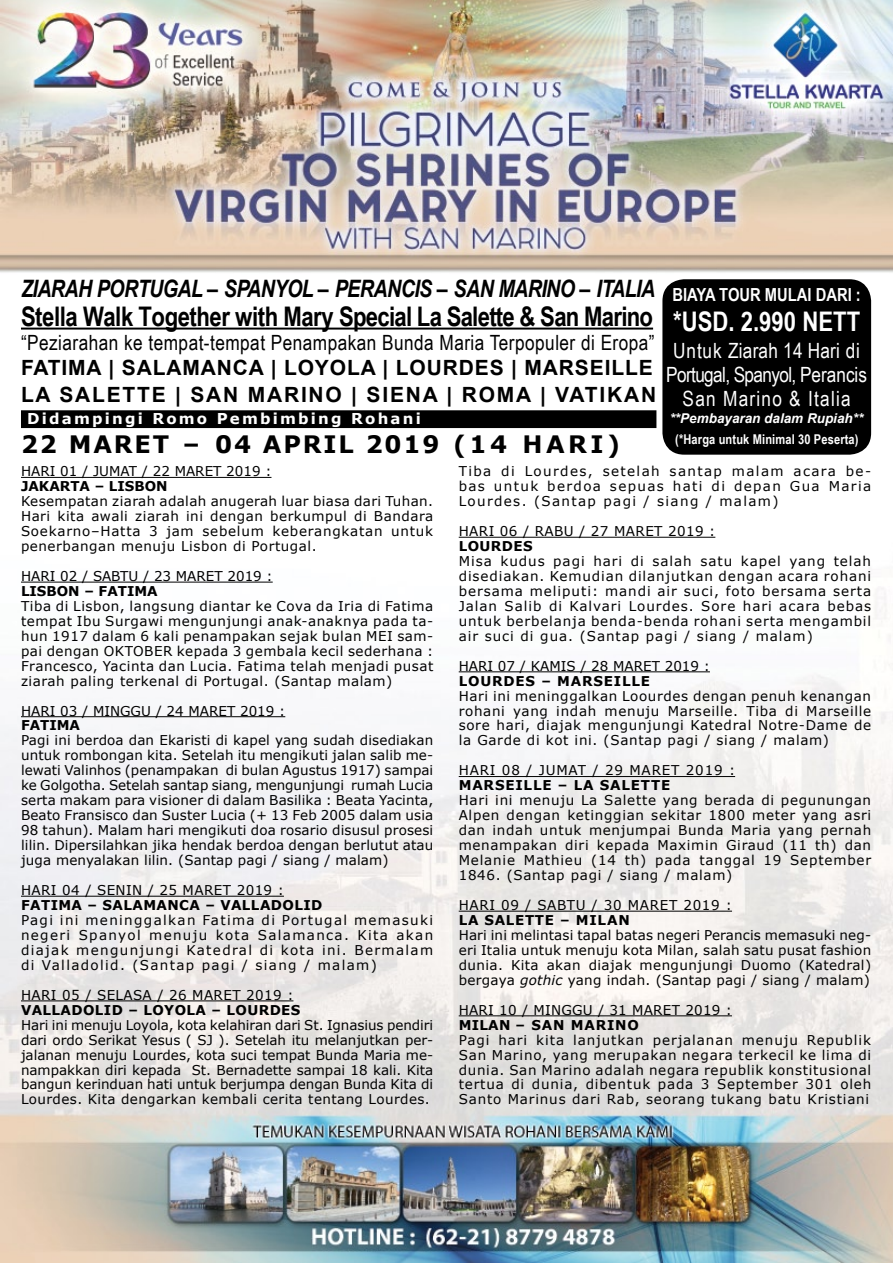
<style>
.page{position:relative;width:893px;height:1263px;background:#fff}
.page>*{position:absolute;margin:0;border:0;box-sizing:border-box;transform-origin:0 0}
.t1{font:700 27px "Arial Narrow";letter-spacing:-.015em;color:#000}
.t2{font:700 27px "Arial Narrow";color:#fff}
.t3{font:italic 700 24px "Arial Narrow";letter-spacing:-.025em;color:#000}
.t4{font:700 24px "Verdana";letter-spacing:.075em;color:#000}
.t5{font:700 21px/27px "Arial";letter-spacing:.04em;color:#000}
.t6{font:21px "Arial Narrow";letter-spacing:.02em;color:#000}
.t7{font:21px/24px "Arial Narrow";letter-spacing:.01em;color:#fff;text-align:center}
.t8{font:700 18px "Arial Narrow";color:#fff}
.t9{font:700 15px "Verdana";letter-spacing:.145em;color:#fff}
.t10{font:13.5px/15px "Verdana";letter-spacing:.04em;color:#000;text-align:justify}
.t11{font:13.5px "Verdana";color:#000}
.t12{font:700 13.5px "Verdana";letter-spacing:.03em;color:#000}
.t13{font:700 13.5px "Verdana";letter-spacing:.06em;color:#000}
.t14{font:700 13.5px "Arial Narrow";letter-spacing:.01em;color:#fff}
.t15{font:700 13.5px "Verdana";color:#000}
.t16{font:13.5px "Verdana";letter-spacing:.02em;color:#000}
.t17{font:italic 700 13.5px "Arial";color:#fff}
.t18{font:13.5px "Verdana";letter-spacing:.06em;color:#000}
.t19{font:700 13.5px "Verdana";letter-spacing:.05em;color:#000}
.s1{font-style:italic}
</style>
<div class="page">
<img style="left:0;top:0;width:893px;height:1263px">
<div style="left:664px;top:281px;width:206px;height:172px;background:#000;border-radius:20px"></div>
<div style="left:662px;top:279px;width:209px;height:176px;border:3px solid #000;border-radius:20px"></div>
<div style="left:22px;top:411px;width:634px;height:16px;background:#000"></div>
<div style="left:21px;top:410px;width:635px;height:18px;border:2px solid #000"></div>
<hr style="left:21px;top:328px;width:632px;height:2px;background:#000">
<hr style="left:21px;top:477px;width:250px;height:1px;background:#000">
<hr style="left:21px;top:582px;width:252px;height:1px;background:#000">
<hr style="left:21px;top:716px;width:264px;height:1px;background:#000">
<hr style="left:21px;top:896px;width:263px;height:1px;background:#000">
<hr style="left:21px;top:1000px;width:272px;height:1px;background:#000">
<hr style="left:459px;top:537px;width:256px;height:1px;background:#000">
<hr style="left:459px;top:671px;width:251px;height:1px;background:#000">
<hr style="left:459px;top:776px;width:276px;height:1px;background:#000">
<hr style="left:459px;top:911px;width:273px;height:1px;background:#000">
<hr style="left:459px;top:1015px;width:273px;height:1px;background:#000">
<h2 class="t3" style="left:21px;top:270px;width:636px">ZIARAH PORTUGAL – SPANYOL – PERANCIS – SAN MARINO – ITALIA</h2>
<h1 class="t1" style="left:21px;top:296px;width:634px">Stella Walk Together with Mary Special La Salette &amp; San Marino</h1>
<h3 class="t5" style="left:21px;top:355px;width:637px">FATIMA | SALAMANCA | LOYOLA | LOURDES | MARSEILLE<br>LA SALETTE | SAN MARINO | SIENA | ROMA | VATIKAN</h3>
<h3 class="t6" style="left:21px;top:327px;width:635px">“Peziarahan ke tempat-tempat Penampakan Bunda Maria Terpopuler di Eropa”</h3>
<h3 class="t8" style="left:672px;top:281px;width:190px">BIAYA TOUR MULAI DARI :</h3>
<h1 class="t2" style="left:673px;top:301px;width:189px">*USD. 2.990 NETT</h1>
<h3 class="t7" style="left:666px;top:338px;width:202px">Untuk Ziarah 14 Hari di<br>Portugal, Spanyol, Perancis<br>San Marino &amp; Italia</h3>
<p class="t9" style="left:27px;top:409px;width:395px">Didampingi Romo Pembimbing Rohani</p>
<p class="t17" style="left:670px;top:410px;width:195px">**Pembayaran dalam Rupiah**</p>
<h2 class="t4" style="left:21px;top:429px;width:601px">22 MARET – 04 APRIL 2019 (14 HARI)</h2>
<p class="t14" style="left:675px;top:429px;width:185px">(*Harga untuk Minimal 30 Peserta)</p>
<p class="t11" style="left:21px;top:463px;width:252px">HARI 01 / JUMAT / 22 MARET 2019 :</p>
<p class="t15" style="left:21px;top:478px;width:148px">JAKARTA – LISBON</p>
<p class="t10" style="left:21px;top:493px;width:414px">Kesempatan ziarah adalah anugerah luar biasa dari Tuhan.<br>Hari kita awali ziarah ini dengan berkumpul di Bandara Soekarno–Hatta 3 jam sebelum keberangkatan untuk penerbangan menuju Lisbon di Portugal.</p>
<p class="t11" style="left:21px;top:567px;width:253px">HARI 02 / SABTU / 23 MARET 2019 :</p>
<p class="t15" style="left:21px;top:582px;width:138px">LISBON – FATIMA</p>
<p class="t10" style="left:21px;top:598px;width:414px">Tiba di Lisbon, langsung diantar ke Cova da Iria di Fatima tempat Ibu Surgawi mengunjungi anak-anaknya pada ta&shy;hun 1917 dalam 6 kali penampakan sejak bulan MEI sam&shy;pai dengan OKTOBER kepada 3 gembala kecil sederhana :<br>Francesco, Yacinta dan Lucia. Fatima telah menjadi pusat ziarah paling terkenal di Portugal. (Santap malam)</p>
<p class="t11" style="left:21px;top:702px;width:266px">HARI 03 / MINGGU / 24 MARET 2019 :</p>
<p class="t12" style="left:21px;top:717px;width:61px">FATIMA</p>
<p class="t10" style="left:21px;top:732px;width:414px">Pagi ini berdoa dan Ekaristi di kapel yang sudah disediakan untuk rombongan kita. Setelah itu mengikuti jalan salib me&shy;lewati Valinhos (penampakan di bulan Agustus 1917) sampai ke Golgotha. Setelah santap siang, mengunjungi rumah Lucia serta makam para visioner di dalam Basilika : Beata Yacinta, Beato Fransisco dan Suster Lucia (+ 13 Feb 2005 dalam usia 98 tahun). Malam hari mengikuti doa rosario disusul prosesi lilin. Dipersilahkan jika hendak berdoa dengan berlutut atau juga menyalakan lilin. (Santap pagi / siang / malam)</p>
<p class="t10" style="left:21px;top:882px;width:264px">HARI 04 / SENIN / 25 MARET 2019 :</p>
<p class="t12" style="left:21px;top:896px;width:303px">FATIMA – SALAMANCA – VALLADOLID</p>
<p class="t10" style="left:21px;top:912px;width:414px">Pagi ini meninggalkan Fatima di Portugal memasuki negeri Spanyol menuju kota Salamanca. Kita akan diajak mengunjungi Katedral di kota ini. Bermalam di Valladolid. (Santap pagi / siang / malam)</p>
<p class="t10" style="left:21px;top:987px;width:274px">HARI 05 / SELASA / 26 MARET 2019 :</p>
<p class="t12" style="left:21px;top:1001px;width:281px">VALLADOLID – LOYOLA – LOURDES</p>
<p class="t10" style="left:21px;top:1017px;width:414px">Hari ini menuju Loyola, kota kelahiran dari St. Ignasius pendiri dari ordo Serikat Yesus ( SJ ). Setelah itu melanjutkan per&shy;jalanan menuju Lourdes, kota suci tempat Bunda Maria me&shy;nampakkan diri kepada St. Bernadette sampai 18 kali. Kita bangun kerinduan hati untuk berjumpa dengan Bunda Kita di Lourdes. Kita dengarkan kembali cerita tentang Lourdes.</p>
<p class="t10" style="left:459px;top:463px;width:414px">Tiba di Lourdes, setelah santap malam acara be&shy;bas untuk berdoa sepuas hati di depan Gua Maria Lourdes. (Santap pagi / siang / malam)</p>
<p class="t10" style="left:459px;top:523px;width:258px">HARI 06 / RABU / 27 MARET 2019 :</p>
<p class="t12" style="left:459px;top:537px;width:76px">LOURDES</p>
<p class="t10" style="left:459px;top:553px;width:414px">Misa kudus pagi hari di salah satu kapel yang telah disediakan. Kemudian dilanjutkan dengan acara rohani bersama meliputi: mandi air suci, foto bersama serta Jalan Salib di Kalvari Lourdes. Sore hari acara bebas untuk berbelanja benda-benda rohani serta mengambil air suci di gua. (Santap pagi / siang / malam)</p>
<p class="t11" style="left:459px;top:657px;width:253px">HARI 07 / KAMIS / 28 MARET 2019 :</p>
<p class="t13" style="left:459px;top:672px;width:193px">LOURDES – MARSEILLE</p>
<p class="t10" style="left:459px;top:688px;width:414px">Hari ini meninggalkan Loourdes dengan penuh kenangan rohani yang indah menuju Marseille. Tiba di Marseille sore hari, diajak mengunjungi Katedral Notre-Dame de la Garde di kot ini. (Santap pagi / siang / malam)</p>
<p class="t18" style="left:459px;top:762px;width:278px">HARI 08 / JUMAT / 29 MARET 2019 :</p>
<p class="t13" style="left:459px;top:777px;width:213px">MARSEILLE – LA SALETTE</p>
<p class="t10" style="left:459px;top:792px;width:414px">Hari ini menuju La Salette yang berada di pegunungan Alpen dengan ketinggian sekitar 1800 meter yang asri dan indah untuk menjumpai Bunda Maria yang pernah menampakan diri kepada Maximin Giraud (11 th) dan Melanie Mathieu (14 th) pada tanggal 19 September 1846. (Santap pagi / siang / malam)</p>
<p class="t10" style="left:459px;top:897px;width:275px">HARI 09 / SABTU / 30 MARET 2019 :</p>
<p class="t19" style="left:459px;top:911px;width:173px">LA SALETTE – MILAN</p>
<p class="t10" style="left:459px;top:927px;width:414px">Hari ini melintasi tapal batas negeri Perancis memasuki neg&shy;eri Italia untuk menuju kota Milan, salah satu pusat fashion dunia. Kita akan diajak mengunjungi Duomo (Katedral) bergaya <span class="s1">gothic</span> yang indah. (Santap pagi / siang / malam)</p>
<p class="t16" style="left:459px;top:1001px;width:275px">HARI 10 / MINGGU / 31 MARET 2019 :</p>
<p class="t13" style="left:459px;top:1016px;width:182px">MILAN – SAN MARINO</p>
<p class="t10" style="left:459px;top:1032px;width:414px">Pagi hari kita lanjutkan perjalanan menuju Republik San Marino, yang merupakan negara terkecil ke lima di dunia. San Marino adalah negara republik konstitusional tertua di dunia, dibentuk pada 3 September 301 oleh Santo Marinus dari Rab, seorang tukang batu Kristiani</p>
</div>
